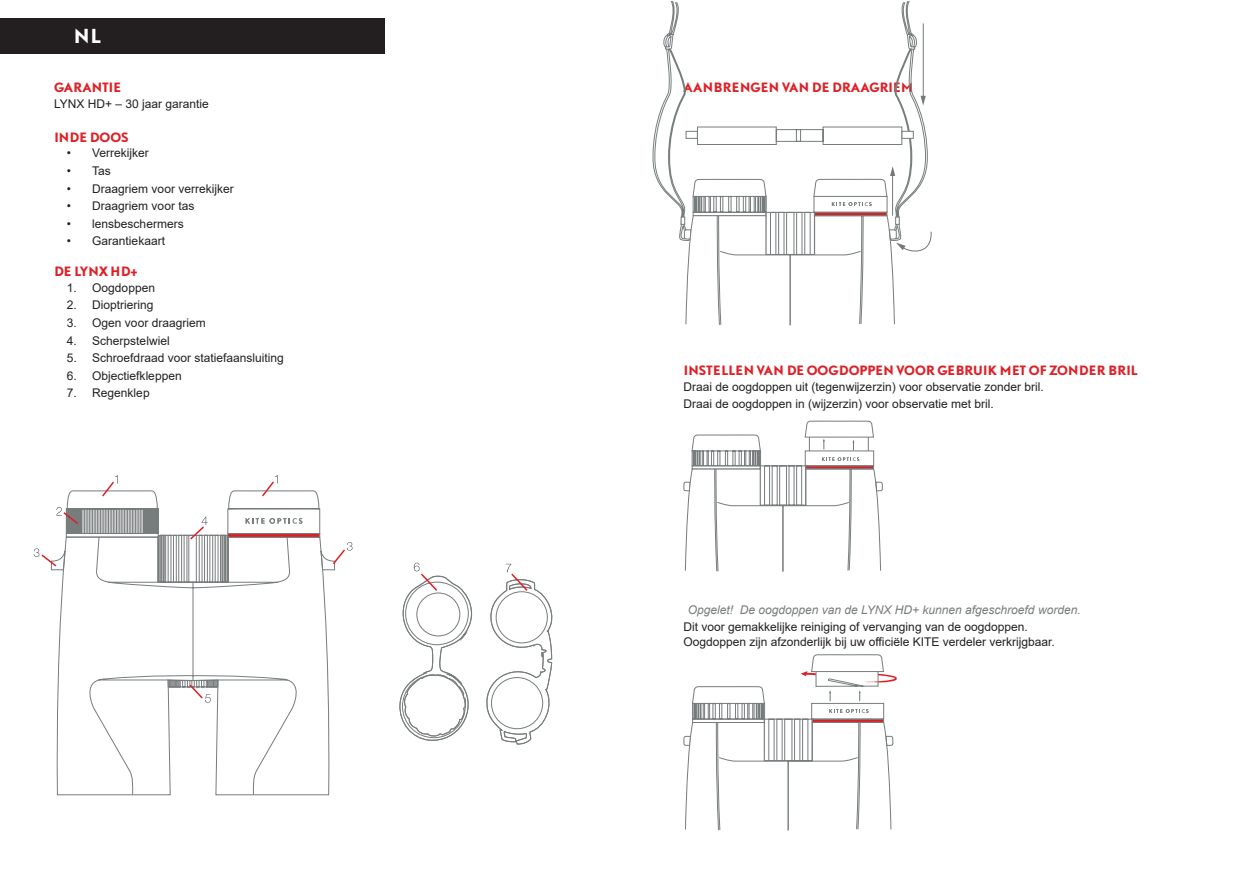
<style>
.page{position:relative;width:1259px;height:893px;background:#fff}
.page>*{position:absolute;margin:0;border:0;box-sizing:border-box;transform-origin:0 0}
.t1{font:700 18px "DTL Nobel T";color:#fff}
.body{font:12px/14.4px "Arial";color:#231f20}
.TITEL{font:700 12px "DTL Nobel T";letter-spacing:-.02em;color:#de1f26}
.subhoofding{font:italic 12px "Arial";color:#777c7d}
</style>
<div class="page">
<div style="left:0;top:18px;width:384px;height:35px;background:#231f20"></div>
<svg style="left:399px;top:563px;width:154px;height:182px"></svg>
<svg style="left:683px;top:420px;width:200px;height:152px"></svg>
<svg style="left:683px;top:654px;width:213px;height:177px"></svg>
<svg style="left:652px;top:103px;width:11px;height:87px"></svg>
<svg style="left:663px;top:1px;width:269px;height:325px"></svg>
<div style="left:901px;top:131px;width:12px;height:8px;background:#fff;border:1px solid #777c7d"></div>
<svg style="left:56px;top:703px;width:274px;height:92px"></svg>
<svg style="left:66px;top:703px;width:240px;height:92px"></svg>
<svg style="left:34px;top:475px;width:318px;height:228px"></svg>
<p class="t1" style="left:74px;top:23px;width:29px">NL</p>
<p class="TITEL" style="left:54px;top:79px;width:69px">GARANTIE</p>
<p class="body" style="left:54px;top:96px;width:156px">LYNX HD+ – 30 jaar garantie</p>
<p class="TITEL" style="left:54px;top:129px;width:76px">INDE DOOS</p>
<p class="body" style="left:67px;top:146px;width:84px">• Verrekijker</p>
<p class="body" style="left:67px;top:163px;width:46px">• Tas</p>
<p class="body" style="left:67px;top:181px;width:168px">• Draagriem voor verrekijker</p>
<p class="body" style="left:67px;top:199px;width:129px">• Draagriem voor tas</p>
<p class="body" style="left:67px;top:216px;width:118px">• lensbeschermers</p>
<p class="body" style="left:67px;top:234px;width:100px">• Garantiekaart</p>
<p class="TITEL" style="left:54px;top:263px;width:85px">DE LYNX HD+</p>
<p class="body" style="left:67px;top:280px;width:90px">1. Oogdoppen</p>
<p class="body" style="left:67px;top:298px;width:88px">2. Dioptriering</p>
<p class="body" style="left:67px;top:315px;width:140px">3. Ogen voor draagriem</p>
<p class="body" style="left:67px;top:333px;width:104px">4. Scherpstelwiel</p>
<p class="body" style="left:67px;top:351px;width:218px">5. Schroefdraad voor statiefaansluiting</p>
<p class="body" style="left:67px;top:368px;width:116px">6. Objectiefkleppen</p>
<p class="body" style="left:67px;top:386px;width:84px">7. Regenklep</p>
<p class="TITEL" style="left:683px;top:79px;width:231px">AANBRENGEN VAN DE DRAAGRIEM</p>
<p class="TITEL" style="left:683px;top:362px;width:456px">INSTELLEN VAN DE OOGDOPPEN VOOR GEBRUIK MET OF ZONDER BRIL</p>
<p class="body" style="left:683px;top:379px;width:362px">Draai de oogdoppen uit (tegenwijzerzin) voor observatie zonder bril.</p>
<p class="body" style="left:683px;top:397px;width:312px">Draai de oogdoppen in (wijzerzin) voor observatie met bril.</p>
<p class="subhoofding" style="left:688px;top:602px;width:394px">Opgelet! De oogdoppen van de LYNX HD+ kunnen afgeschroefd worden.</p>
<p class="body" style="left:683px;top:620px;width:373px">Dit voor gemakkelijke reiniging of vervanging van de oogdoppen.<br>Oogdoppen zijn afzonderlijk bij uw officiële KITE verdeler verkrijgbaar.</p>
</div>
